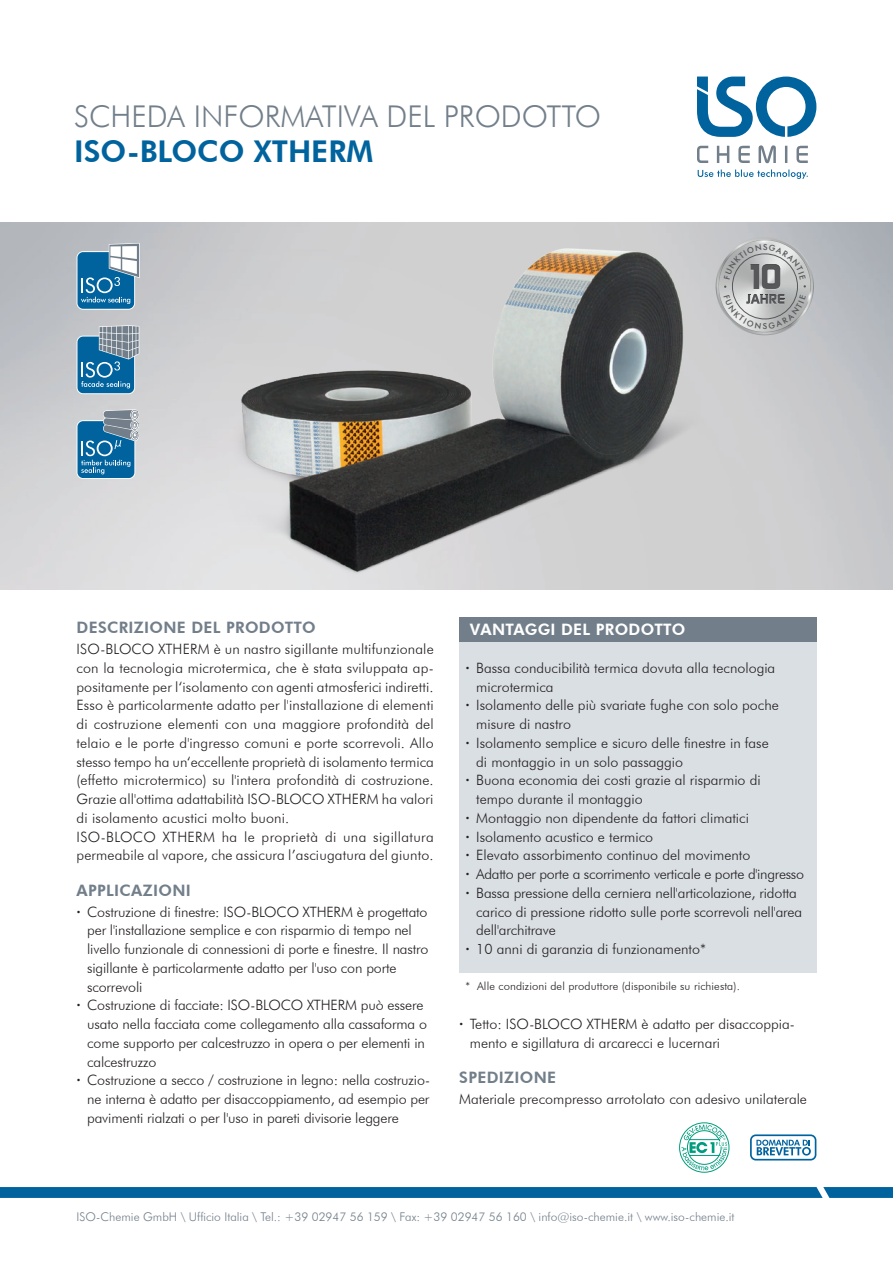
<style>
.page{position:relative;width:893px;height:1263px;background:#fff}
.page>*{position:absolute;margin:0;border:0;box-sizing:border-box;transform-origin:0 0}
.t1{font:300 30px "Futura BT";color:#727f8a}
.t2{font:800 30px "Futura BT";color:#00639e}
.t3{font:800 15.75px "Futura BT";letter-spacing:.02em;color:#727f8a}
.t4{font:800 15.75px "Futura BT";letter-spacing:.02em;color:#fff}
.t5{font:300 14.25px/18.8px "Futura BT";color:#231f20}
.t6{font:300 14.25px "Futura BT";letter-spacing:-.02em;color:#231f20}
.t7{font:300 12px "Futura BT";color:#727f8a}
.t8{font:300 11.25px "Futura BT";letter-spacing:.01em;color:#231f20}
.t9{font:500 8.25px "Futura BQ";color:#57585a}
.s1{font-weight:800}
</style>
<div class="page">
<img style="left:6px;top:228px;width:882px;height:357px">
<svg style="left:77px;top:243px;width:63px;height:67px;background:#5c96b8"></svg>
<svg style="left:77px;top:325px;width:62px;height:69px;background:#558cae"></svg>
<svg style="left:77px;top:409px;width:62px;height:70px;background:#538caf"></svg>
<svg style="left:679px;top:1122px;width:50px;height:50px"></svg>
<svg style="left:750px;top:1134px;width:66px;height:26px"></svg>
<div style="left:459px;top:617px;width:357px;height:25px;background:#727f8a"></div>
<div style="left:459px;top:642px;width:357px;height:331px;background:#dadfe3"></div>
<svg style="left:0;top:1187px;width:893px;height:11px;background:#04659f"></svg>
<svg style="left:697px;top:145px;width:111px;height:18px"></svg>
<svg style="left:698px;top:169px;width:110px;height:10px"></svg>
<svg style="left:697px;top:77px;width:119px;height:60px"></svg>
<svg style="left:719px;top:238px;width:93px;height:94px;background:#b8b9ba"></svg>
<h1 class="t1" style="left:74px;top:98px;width:528px">SCHEDA INFORMATIVA DEL PRODOTTO</h1>
<h1 class="t2" style="left:74px;top:133px;width:301px">ISO-BLOCO XTHERM</h1>
<p class="t9" style="left:763px;top:320px;width:6px">S</p>
<p class="t3" style="left:77px;top:618px;width:241px">DESCRIZIONE DEL PRODOTTO</p>
<p class="t5" style="left:77px;top:639px;width:359px">ISO-BLOCO XTHERM è un nastro sigillante multifunzionale con la tecnologia microtermica, che è stata sviluppata ap&shy;positamente per l‘isolamento con agenti atmosferici indiretti.<br>Esso è particolarmente adatto per l'installazione di elementi di costruzione elementi con una maggiore profondità del telaio e le porte d'ingresso comuni e porte scorrevoli. Allo stesso tempo ha un‘eccellente proprietà di isolamento termica (effetto microtermico) su l'intera profondità di costruzione.<br>Grazie all'ottima adattabilità ISO-BLOCO XTHERM ha valori di isolamento acustici molto buoni.<br>ISO-BLOCO XTHERM ha le proprietà di una sigillatura permeabile al vapore, che assicura l’asciugatura del giunto.</p>
<p class="t3" style="left:77px;top:880px;width:116px">APPLICAZIONI</p>
<p class="t5" style="left:77px;top:902px;width:353px"><span class="s1">·</span> Costruzione di finestre: ISO-BLOCO XTHERM è progettato</p>
<p class="t5" style="left:87px;top:921px;width:326px">per l'installazione semplice e con risparmio di tempo nel</p>
<p class="t5" style="left:87px;top:939px;width:343px">livello funzionale di connessioni di porte e finestre. Il nastro</p>
<p class="t5" style="left:87px;top:958px;width:311px">sigillante è particolarmente adatto per l'uso con porte</p>
<p class="t5" style="left:87px;top:977px;width:57px">scorrevoli</p>
<p class="t5" style="left:77px;top:996px;width:348px"><span class="s1">·</span> Costruzione di facciate: ISO-BLOCO XTHERM può essere</p>
<p class="t5" style="left:87px;top:1014px;width:341px">usato nella facciata come collegamento alla cassaforma o</p>
<p class="t5" style="left:87px;top:1033px;width:339px">come supporto per calcestruzzo in opera o per elementi in</p>
<p class="t5" style="left:87px;top:1052px;width:71px">calcestruzzo</p>
<p class="t5" style="left:77px;top:1071px;width:355px"><span class="s1">·</span> Costruzione a secco / costruzione in legno: nella costruzio-</p>
<p class="t5" style="left:87px;top:1089px;width:344px">ne interna è adatto per disaccoppiamento, ad esempio per</p>
<p class="t5" style="left:87px;top:1108px;width:313px">pavimenti rialzati o per l'uso in pareti divisorie leggere</p>
<p class="t4" style="left:470px;top:620px;width:217px">VANTAGGI DEL PRODOTTO</p>
<p class="t5" style="left:466px;top:658px;width:311px"><span class="s1">·</span> Bassa conducibilità termica dovuta alla tecnologia</p>
<p class="t5" style="left:476px;top:677px;width:79px">microtermica</p>
<p class="t5" style="left:466px;top:696px;width:315px"><span class="s1">·</span> Isolamento delle più svariate fughe con solo poche</p>
<p class="t5" style="left:476px;top:714px;width:96px">misure di nastro</p>
<p class="t5" style="left:466px;top:733px;width:305px"><span class="s1">·</span> Isolamento semplice e sicuro delle finestre in fase</p>
<p class="t5" style="left:476px;top:752px;width:208px">di montaggio in un solo passaggio</p>
<p class="t5" style="left:466px;top:771px;width:297px"><span class="s1">·</span> Buona economia dei costi grazie al risparmio di</p>
<p class="t5" style="left:476px;top:789px;width:168px">tempo durante il montaggio</p>
<p class="t5" style="left:466px;top:808px;width:285px"><span class="s1">·</span> Montaggio non dipendente da fattori climatici</p>
<p class="t5" style="left:466px;top:827px;width:189px"><span class="s1">·</span> Isolamento acustico e termico</p>
<p class="t5" style="left:466px;top:846px;width:286px"><span class="s1">·</span> Elevato assorbimento continuo del movimento</p>
<p class="t6" style="left:466px;top:865px;width:340px"><span class="s1">·</span> Adatto per porte a scorrimento verticale e porte d'ingresso</p>
<p class="t5" style="left:466px;top:883px;width:333px"><span class="s1">·</span> Bassa pressione della cerniera nell'articolazione, ridotta</p>
<p class="t5" style="left:476px;top:902px;width:328px">carico di pressione ridotto sulle porte scorrevoli nell'area</p>
<p class="t5" style="left:476px;top:921px;width:81px">dell'architrave</p>
<p class="t5" style="left:466px;top:939px;width:242px"><span class="s1">·</span> 10 anni di garanzia di funzionamento*</p>
<p class="t8" style="left:466px;top:979px;width:276px">* Alle condizioni del produttore (disponibile su richiesta).</p>
<p class="t5" style="left:470px;top:1014px;width:326px;text-indent:-11px"><span class="s1">·</span> Tetto: ISO-BLOCO XTHERM è adatto per disaccoppia&shy;mento e sigillatura di arcarecci e lucernari</p>
<p class="t3" style="left:459px;top:1068px;width:98px">SPEDIZIONE</p>
<p class="t5" style="left:459px;top:1089px;width:349px">Materiale precompresso arrotolato con adesivo unilaterale</p>
<p class="t7" style="left:77px;top:1209px;width:660px">ISO-Chemie GmbH \ Ufficio Italia \ Tel.: +39 02947 56 159 \ Fax: +39 02947 56 160 \ info@iso-chemie.it \ www.iso-chemie.it</p>
</div>
